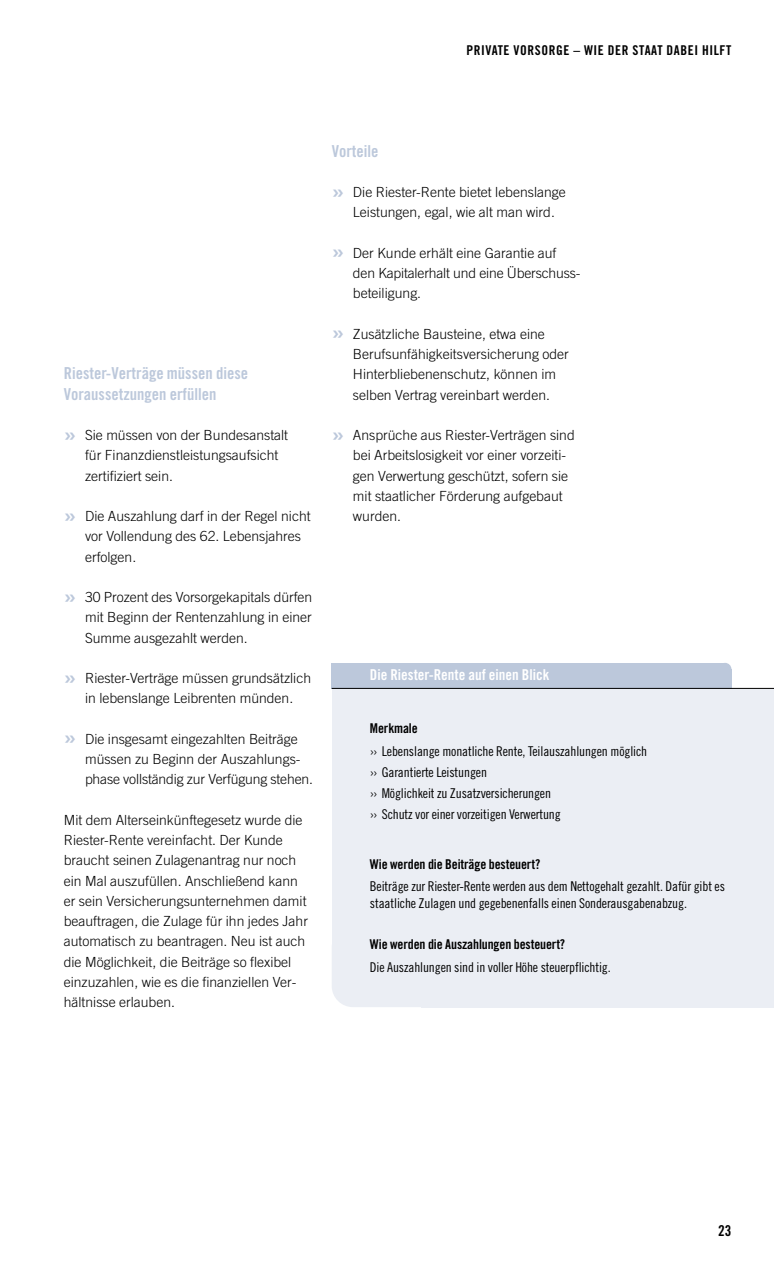
<style>
.page{position:relative;width:774px;height:1263px;background:#fff}
.page>*{position:absolute;margin:0;border:0;box-sizing:border-box;transform-origin:0 0}
.t1{font:16.5px/20.2px "Trade Gothic LT Bold Cond Twenty";color:#bcc8db}
.t2{font:15px "Trade Gothic LT Bold Cond Twenty";color:#fff}
.t3{font:15px "Trade Gothic LT Bold Cond Twenty";color:#000}
.t4{font:300 13.95px/20.2px "Trade Gothic LT";color:#000}
.t5{font:13.5px/20.7px "Trade Gothic LT Cond Eighteen";letter-spacing:-.01em;color:#000}
.t6{font:13.5px "Trade Gothic LT Bold Cond Twenty";letter-spacing:-.01em;color:#000}
.t7{font:13.5px "Trade Gothic LT Bold Cond Twenty";letter-spacing:.045em;color:#000}
.s1{font-family:"Trade Gothic LT Bold Two";font-weight:400;font-size:22.5px;color:#bcc8db}
</style>
<div class="page">
<div style="left:332px;top:688px;width:442px;height:298px;background:#ebeef4"></div>
<div style="left:332px;top:663px;width:392px;height:25px;background:#bcc8db"></div>
<div style="left:332px;top:669px;width:399px;height:19px;background:#bcc8db"></div>
<hr style="left:332px;top:688px;width:442px;height:1px;background:#000">
<div style="left:332px;top:926px;width:136px;height:81px;background:#ebeef4;border-radius:21px"></div>
<div style="left:421px;top:979px;width:353px;height:28px;background:#ebeef4"></div>
<div style="left:719px;top:663px;width:12px;height:13px;background:#bcc8db;border-radius:6px"></div>
<p class="t7" style="left:466px;top:46px;width:266px">PRIVATE VORSORGE – WIE DER STAAT DABEI HILFT</p>
<p class="t1" style="left:64px;top:365px;width:186px">Riester-Verträge müssen diese<br>Voraussetzungen erfüllen</p>
<p class="t4" style="left:85px;top:426px;width:205px;text-indent:-21px"><span class="s1">››</span> Sie müssen von der Bundesanstalt für Finanzdienstleistungsaufsicht zertifiziert sein.</p>
<p class="t4" style="left:85px;top:507px;width:227px;text-indent:-21px"><span class="s1">››</span> Die Auszahlung darf in der Regel nicht vor Vollendung des 62. Lebensjahres erfolgen.</p>
<p class="t4" style="left:85px;top:588px;width:229px;text-align:justify;text-indent:-21px"><span class="s1">››</span> 30 Prozent des Vorsorgekapitals dürfen mit Beginn der Rentenzahlung in einer Summe ausgezahlt werden.</p>
<p class="t4" style="left:64px;top:669px;width:249px;text-align:center"><span class="s1">››</span> Riester-Verträge müssen grundsätzlich in lebenslange Leibrenten münden.</p>
<p class="t4" style="left:85px;top:730px;width:229px;text-indent:-21px"><span class="s1">››</span> Die insgesamt eingezahlten Beiträge müssen zu Beginn der Auszahlungs&shy;phase vollständig zur Verfügung stehen.</p>
<p class="t4" style="left:64px;top:811px;width:246px">Mit dem Alterseinkünftegesetz wurde die Riester-Rente vereinfacht. Der Kunde braucht seinen Zulagenantrag nur noch ein Mal auszufüllen. Anschließend kann er sein Versicherungsunternehmen damit beauftragen, die Zulage für ihn jedes Jahr automatisch zu beantragen. Neu ist auch die Möglichkeit, die Beiträge so flexibel einzuzahlen, wie es die finanziellen Ver&shy;hältnisse erlauben.</p>
<p class="t1" style="left:332px;top:142px;width:48px">Vorteile</p>
<p class="t4" style="left:353px;top:183px;width:214px;text-indent:-21px"><span class="s1">››</span> Die Riester-Rente bietet lebenslange<br>Leistungen, egal, wie alt man wird.</p>
<p class="t4" style="left:353px;top:244px;width:229px;text-indent:-21px"><span class="s1">››</span> Der Kunde erhält eine Garantie auf den Kapitalerhalt und eine Überschuss&shy;beteiligung.</p>
<p class="t4" style="left:353px;top:325px;width:217px;text-indent:-21px"><span class="s1">››</span> Zusätzliche Bausteine, etwa eine Berufsunfähigkeitsversicherung oder Hinterbliebenenschutz, können im selben Vertrag vereinbart werden.</p>
<p class="t4" style="left:353px;top:426px;width:223px;text-indent:-21px"><span class="s1">››</span> Ansprüche aus Riester-Verträgen sind bei Arbeitslosigkeit vor einer vorzeiti&shy;gen Verwertung geschützt, sofern sie mit staatlicher Förderung aufgebaut wurden.</p>
<p class="t2" style="left:370px;top:669px;width:181px">Die Riester-Rente auf einen Blick</p>
<p class="t6" style="left:370px;top:724px;width:49px">Merkmale</p>
<p class="t5" style="left:370px;top:742px;width:279px">›› Lebenslange monatliche Rente, Teilauszahlungen möglich ›› Garantierte Leistungen<br>›› Möglichkeit zu Zusatzversicherungen<br>›› Schutz vor einer vorzeitigen Verwertung</p>
<p class="t6" style="left:370px;top:859px;width:172px">Wie werden die Beiträge besteuert?</p>
<p class="t5" style="left:370px;top:879px;width:356px;line-height:16.5px">Beiträge zur Riester-Rente werden aus dem Nettogehalt gezahlt. Dafür gibt es staatliche Zulagen und gegebenenfalls einen Sonderausgabenabzug.</p>
<p class="t6" style="left:370px;top:940px;width:197px">Wie werden die Auszahlungen besteuert?</p>
<p class="t5" style="left:370px;top:958px;width:242px">Die Auszahlungen sind in voller Höhe steuerpflichtig.</p>
<p class="t3" style="left:718px;top:1225px;width:15px">23</p>
</div>
